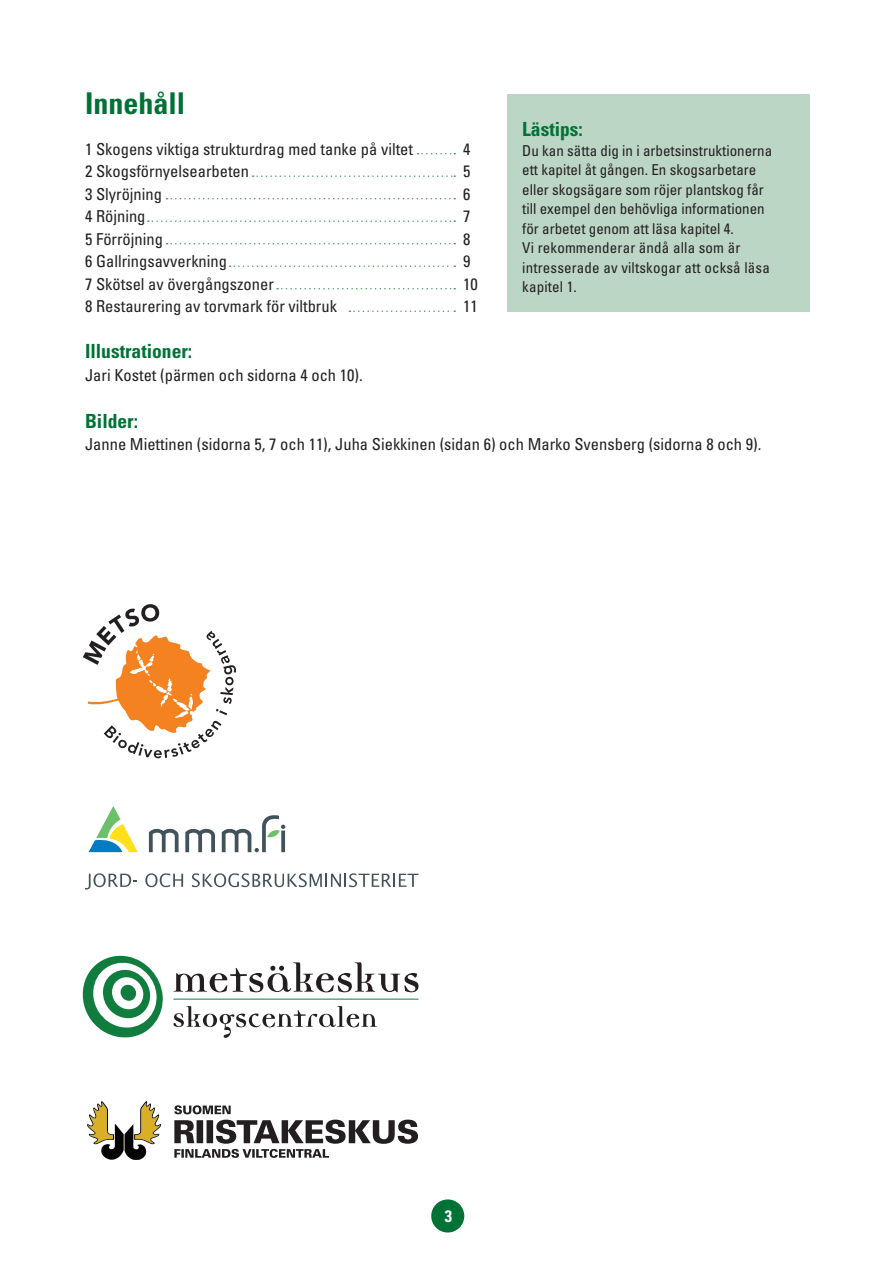
<style>
.page{position:relative;width:893px;height:1263px;background:#fff}
.page>*{position:absolute;margin:0;border:0;box-sizing:border-box;transform-origin:0 0}
.t1{font:condensed 38.25px "Univers LT Std";color:#231f20}
.t2{font:700 condensed 30px "Univers LT Std";color:#007236}
.t3{font:700 condensed 19.5px "Univers LT Std";color:#007236}
.t4{font:condensed 16.5px "Univers LT Std";color:#231f20}
.t5{font:700 condensed 16.5px "Univers LT Std";color:#fff}
.t6{font:condensed 15px/19.5px "Univers LT Std";color:#231f20}
</style>
<div class="page">
<svg style="left:417px;top:153px;width:38px;height:1px"></svg>
<svg style="left:253px;top:175px;width:202px;height:2px"></svg>
<svg style="left:167px;top:198px;width:288px;height:1px"></svg>
<svg style="left:148px;top:220px;width:307px;height:2px"></svg>
<svg style="left:167px;top:243px;width:288px;height:1px"></svg>
<svg style="left:230px;top:265px;width:225px;height:2px"></svg>
<svg style="left:277px;top:288px;width:178px;height:1px"></svg>
<svg style="left:349px;top:310px;width:106px;height:2px"></svg>
<svg style="left:87px;top:1101px;width:74px;height:59px"></svg>
<svg style="left:174px;top:1105px;width:244px;height:53px"></svg>
<div style="left:507px;top:94px;width:302px;height:218px;background:#bcd6c5"></div>
<svg style="left:83px;top:956px;width:80px;height:82px"></svg>
<svg style="left:173px;top:1006px;width:204px;height:32px"></svg>
<svg style="left:173px;top:962px;width:245px;height:30px"></svg>
<hr style="left:173px;top:999px;width:245px;height:1px;background:#107c3d">
<svg style="left:83px;top:604px;width:153px;height:154px"></svg>
<svg style="left:89px;top:806px;width:49px;height:46px"></svg>
<svg style="left:149px;top:828px;width:30px;height:24px"></svg>
<svg style="left:185px;top:828px;width:30px;height:24px"></svg>
<svg style="left:222px;top:815px;width:63px;height:37px"></svg>
<svg style="left:85px;top:873px;width:52px;height:16px"></svg>
<svg style="left:145px;top:873px;width:38px;height:14px"></svg>
<svg style="left:192px;top:873px;width:226px;height:14px"></svg>
<div style="left:431px;top:1199px;width:33px;height:33px;background:#007236;border-radius:50%"></div>
<h2 class="t2" style="left:85px;top:85px;width:102px">Innehåll</h2>
<p class="t4" style="left:85px;top:138px;width:330px">1 Skogens viktiga strukturdrag med tanke på viltet</p>
<p class="t4" style="left:463px;top:138px;width:9px">4</p>
<p class="t4" style="left:85px;top:161px;width:166px">2 Skogsförnyelsearbeten</p>
<p class="t4" style="left:463px;top:161px;width:9px">5</p>
<p class="t4" style="left:85px;top:183px;width:78px">3 Slyröjning</p>
<p class="t4" style="left:463px;top:183px;width:9px">6</p>
<p class="t4" style="left:85px;top:206px;width:62px">4 Röjning</p>
<p class="t4" style="left:463px;top:206px;width:9px">7</p>
<p class="t4" style="left:85px;top:228px;width:79px">5 Förröjning</p>
<p class="t4" style="left:463px;top:228px;width:9px">8</p>
<p class="t4" style="left:85px;top:251px;width:144px">6 Gallringsavverkning</p>
<p class="t4" style="left:463px;top:251px;width:9px">9</p>
<p class="t4" style="left:85px;top:273px;width:190px">7 Skötsel av övergångszoner</p>
<p class="t4" style="left:463px;top:273px;width:16px">10</p>
<p class="t4" style="left:85px;top:296px;width:253px">8 Restaurering av torvmark för viltbruk</p>
<p class="t4" style="left:463px;top:296px;width:16px">11</p>
<p class="t3" style="left:85px;top:339px;width:109px">Illustrationer:</p>
<p class="t4" style="left:85px;top:364px;width:279px">Jari Kostet (pärmen och sidorna 4 och 10).</p>
<p class="t3" style="left:85px;top:409px;width:55px">Bilder:</p>
<p class="t4" style="left:85px;top:434px;width:678px">Janne Miettinen (sidorna 5, 7 och 11), Juha Siekkinen (sidan 6) och Marko Svensberg (sidorna 8 och 9).</p>
<p class="t3" style="left:522px;top:117px;width:62px">Lästips:</p>
<p class="t6" style="left:522px;top:141px;width:251px">Du kan sätta dig in i arbetsinstruktionerna ett kapitel åt gången. En skogsarbetare eller skogsägare som röjer plantskog får till exempel den behövliga informationen för arbetet genom att läsa kapitel 4.<br>Vi rekommenderar ändå alla som är intresserade av viltskogar att också läsa kapitel 1.</p>
<h1 class="t1" style="left:219px;top:420px;width:69px">2015</h1>
<p class="t5" style="left:445px;top:1206px;width:9px">3</p>
</div>
